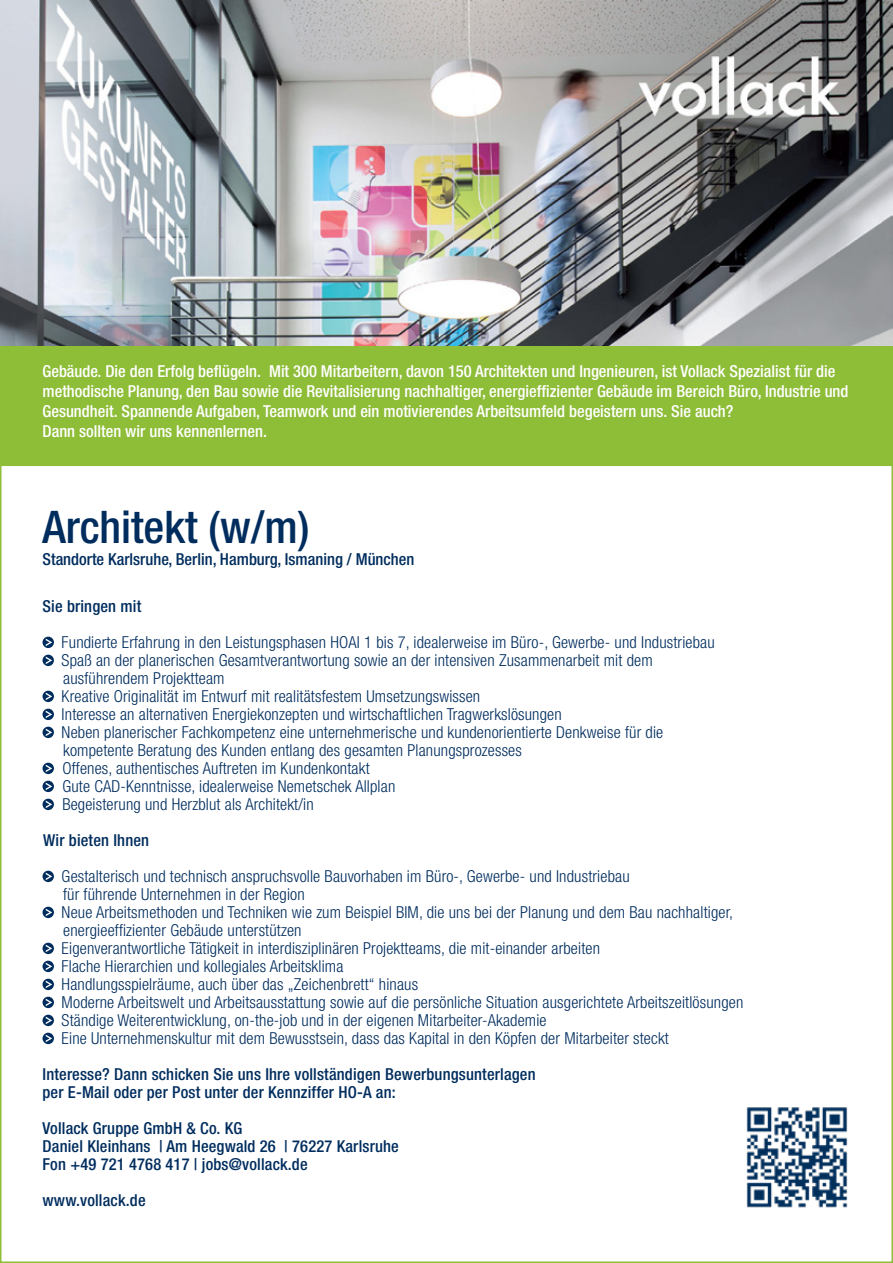
<style>
.page{position:relative;width:893px;height:1263px;background:#fff}
.page>*{position:absolute;margin:0;border:0;box-sizing:border-box;transform-origin:0 0}
.t1{font:500 condensed 45px "Helvetica Neue LT Pro";color:#002d5e}
.t2{font:300 condensed 16.5px/18px "Helvetica Neue LT Pro";letter-spacing:.01em;color:#002d5e}
.t3{font:500 condensed 16.5px/19.8px "Helvetica Neue LT Pro";color:#fff}
.t4{font:500 condensed 16.5px/18px "Helvetica Neue LT Pro";letter-spacing:.01em;color:#002d5e}
</style>
<div class="page">
<div style="left:0;top:0;width:893px;height:464px;background:#8ebd38"></div>
<img style="left:0;top:0;width:893px;height:346px">
<img style="left:746px;top:1107px;width:102px;height:101px">
<svg style="left:43px;top:637px;width:11px;height:11px"></svg>
<svg style="left:43px;top:655px;width:11px;height:11px"></svg>
<svg style="left:43px;top:691px;width:11px;height:11px"></svg>
<svg style="left:43px;top:709px;width:11px;height:11px"></svg>
<svg style="left:43px;top:727px;width:11px;height:11px"></svg>
<svg style="left:43px;top:763px;width:11px;height:11px"></svg>
<svg style="left:43px;top:781px;width:11px;height:11px"></svg>
<svg style="left:43px;top:799px;width:11px;height:11px"></svg>
<svg style="left:43px;top:871px;width:11px;height:11px"></svg>
<svg style="left:43px;top:907px;width:11px;height:11px"></svg>
<svg style="left:43px;top:943px;width:11px;height:11px"></svg>
<svg style="left:43px;top:961px;width:11px;height:11px"></svg>
<svg style="left:43px;top:979px;width:11px;height:11px"></svg>
<svg style="left:43px;top:997px;width:11px;height:11px"></svg>
<svg style="left:43px;top:1015px;width:11px;height:11px"></svg>
<svg style="left:43px;top:1033px;width:11px;height:11px"></svg>
<p class="t3" style="left:43px;top:361px;width:807px">Gebäude. Die den Erfolg beflügeln. Mit 300 Mitarbeitern, davon 150 Architekten und Ingenieuren, ist Vollack Spezialist für die methodische Planung, den Bau sowie die Revitalisierung nachhaltiger, energieffizienter Gebäude im Bereich Büro, Industrie und Gesundheit. Spannende Aufgaben, Teamwork und ein motivierendes Arbeitsumfeld begeistern uns. Sie auch?<br>Dann sollten wir uns kennenlernen.</p>
<h1 class="t1" style="left:43px;top:500px;width:268px">Architekt (w/m)</h1>
<p class="t4" style="left:43px;top:550px;width:373px">Standorte Karlsruhe, Berlin, Hamburg, Ismaning / München</p>
<p class="t4" style="left:43px;top:597px;width:100px">Sie bringen mit</p>
<p class="t2" style="left:62px;top:633px;width:655px">Fundierte Erfahrung in den Leistungsphasen HOAI 1 bis 7, idealerweise im Büro-, Gewerbe- und Industriebau Spaß an der planerischen Gesamtverantwortung sowie an der intensiven Zusammenarbeit mit dem ausführendem Projektteam<br>Kreative Originalität im Entwurf mit realitätsfestem Umsetzungswissen<br>Interesse an alternativen Energiekonzepten und wirtschaftlichen Tragwerkslösungen<br>Neben planerischer Fachkompetenz eine unternehmerische und kundenorientierte Denkweise für die kompetente Beratung des Kunden entlang des gesamten Planungsprozesses<br>Offenes, authentisches Auftreten im Kundenkontakt<br>Gute CAD-Kenntnisse, idealerweise Nemetschek Allplan<br>Begeisterung und Herzblut als Architekt/in</p>
<p class="t4" style="left:43px;top:831px;width:107px">Wir bieten Ihnen</p>
<p class="t2" style="left:62px;top:867px;width:683px">Gestalterisch und technisch anspruchsvolle Bauvorhaben im Büro-, Gewerbe- und Industriebau<br>für führende Unternehmen in der Region<br>Neue Arbeitsmethoden und Techniken wie zum Beispiel BIM, die uns bei der Planung und dem Bau nachhaltiger, energieeffizienter Gebäude unterstützen<br>Eigenverantwortliche Tätigkeit in interdisziplinären Projektteams, die mit-einander arbeiten<br>Flache Hierarchien und kollegiales Arbeitsklima<br>Handlungsspielräume, auch über das „Zeichenbrett“ hinaus<br>Moderne Arbeitswelt und Arbeitsausstattung sowie auf die persönliche Situation ausgerichtete Arbeitszeitlösungen Ständige Weiterentwicklung, on-the-job und in der eigenen Mitarbeiter-Akademie<br>Eine Unternehmenskultur mit dem Bewusstsein, dass das Kapital in den Köpfen der Mitarbeiter steckt</p>
<p class="t4" style="left:43px;top:1065px;width:495px">Interesse? Dann schicken Sie uns Ihre vollständigen Bewerbungsunterlagen per E-Mail oder per Post unter der Kennziffer HO-A an:</p>
<p class="t4" style="left:43px;top:1119px;width:358px">Vollack Gruppe GmbH &amp; Co. KG<br>Daniel Kleinhans | Am Heegwald 26 | 76227 Karlsruhe<br>Fon +49 721 4768 417 | jobs@vollack.de</p>
<p class="t4" style="left:43px;top:1191px;width:105px">www.vollack.de</p>
</div>
